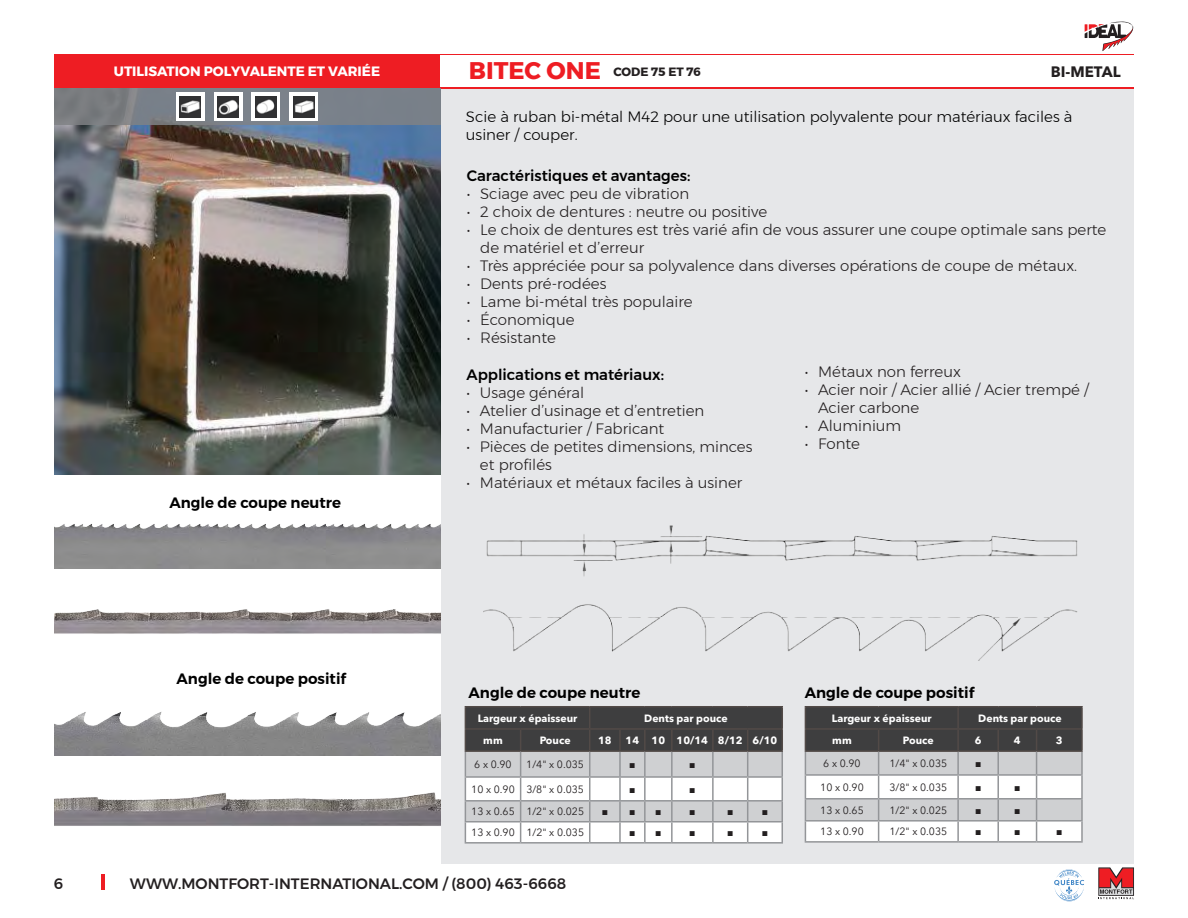
<style>
.page{position:relative;width:1188px;height:918px;background:#fff}
.page>*{position:absolute;margin:0;border:0;box-sizing:border-box;transform-origin:0 0}
.t1{font:700 24px "Montserrat";color:#ee1d23}
.t2{font:300 15px/18px "Montserrat";color:#231f20}
.t3{font:300 15px/18px "Montserrat";color:#000}
.t4{font:600 15px "Montserrat";color:#000}
.t5{font:500 15px "Montserrat";color:#000}
.t6{font:500 15px "Montserrat";color:#231f20}
.t7{font:700 15px "Avenir Next LT Pro";color:#231f20}
.t8{font:700 13.5px "Montserrat";color:#fff}
.t9{font:700 12px "Montserrat";color:#231f20}
.t10{font:10.5px "Avenir Next LT Pro";color:#231f20}
.t11{font:700 10.5px "Avenir Next LT Pro";color:#fff}
.t12{font:900 10.5px "Arial";color:#231f20}
</style>
<div class="page">
<div style="left:54px;top:54px;width:1080px;height:810px;background:#e6e7e9"></div>
<svg style="left:1085px;top:22px;width:48px;height:29px"></svg>
<hr style="left:101px;top:874px;width:4px;height:16px;background:#ee1d23">
<svg style="left:1098px;top:867px;width:36px;height:32px"></svg>
<svg style="left:1054px;top:869px;width:30px;height:32px"></svg>
<div style="left:54px;top:54px;width:386px;height:810px;background:#fff"></div>
<div style="left:54px;top:54px;width:1080px;height:35px;background:#ee1d23"></div>
<div style="left:440px;top:56px;width:694px;height:31px;background:#fff"></div>
<img style="left:54px;top:125px;width:386px;height:350px">
<div style="left:54px;top:89px;width:386px;height:36px;background:linear-gradient(to right,#7b7e82,#7a838d)"></div>
<svg style="left:176px;top:93px;width:29px;height:28px"></svg>
<svg style="left:214px;top:93px;width:28px;height:28px"></svg>
<svg style="left:252px;top:93px;width:28px;height:28px"></svg>
<svg style="left:289px;top:93px;width:29px;height:28px"></svg>
<img style="left:256px;top:97px;width:20px;height:20px">
<img style="left:218px;top:97px;width:20px;height:20px">
<img style="left:293px;top:97px;width:21px;height:20px">
<img style="left:180px;top:97px;width:21px;height:20px">
<svg style="left:465px;top:706px;width:318px;height:136px;background:#a9a9aa"></svg>
<hr style="left:465px;top:842px;width:56px;height:2px;background:#939598">
<hr style="left:521px;top:842px;width:69px;height:2px;background:#939598">
<hr style="left:590px;top:842px;width:30px;height:2px;background:#939598">
<hr style="left:620px;top:842px;width:25px;height:2px;background:#939598">
<hr style="left:645px;top:842px;width:27px;height:2px;background:#939598">
<hr style="left:672px;top:842px;width:41px;height:2px;background:#939598">
<hr style="left:713px;top:842px;width:35px;height:2px;background:#939598">
<hr style="left:748px;top:842px;width:35px;height:2px;background:#939598">
<img style="left:483px;top:525px;width:595px;height:136px">
<hr style="left:805px;top:706px;width:74px;height:1px;background:#524a47">
<hr style="left:879px;top:706px;width:79px;height:1px;background:#524a47">
<hr style="left:958px;top:706px;width:40px;height:1px;background:#524a47">
<hr style="left:998px;top:706px;width:39px;height:1px;background:#524a47">
<hr style="left:1037px;top:706px;width:46px;height:1px;background:#524a47">
<svg style="left:805px;top:707px;width:278px;height:134px;background:#aaaaab"></svg>
<hr style="left:805px;top:841px;width:74px;height:2px;background:#939598">
<hr style="left:879px;top:841px;width:79px;height:2px;background:#939598">
<hr style="left:958px;top:841px;width:40px;height:2px;background:#939598">
<hr style="left:998px;top:841px;width:39px;height:2px;background:#939598">
<hr style="left:1037px;top:841px;width:46px;height:2px;background:#939598">
<img style="left:54px;top:524px;width:386px;height:45px">
<img style="left:54px;top:609px;width:386px;height:25px">
<img style="left:54px;top:712px;width:386px;height:43px">
<img style="left:54px;top:792px;width:386px;height:34px">
<p class="t8" style="left:114px;top:61px;width:268px">UTILISATION POLYVALENTE ET VARIÉE</p>
<p class="t1" style="left:469px;top:52px;width:134px">BITEC ONE</p>
<p class="t7" style="left:1051px;top:62px;width:71px">BI-METAL</p>
<p class="t9" style="left:613px;top:62px;width:89px">CODE 75 ET 76</p>
<p class="t3" style="left:466px;top:107px;width:608px">Scie à ruban bi-métal M42 pour une utilisation polyvalente pour matériaux faciles à usiner / couper.</p>
<p class="t5" style="left:467px;top:164px;width:225px">Caractéristiques et avantages:</p>
<p class="t2" style="left:467px;top:185px;width:224px">• Sciage avec peu de vibration</p>
<p class="t2" style="left:467px;top:203px;width:302px">• 2 choix de dentures : neutre ou positive</p>
<p class="t2" style="left:480px;top:221px;width:628px;text-indent:-14px">• Le choix de dentures est très varié afin de vous assurer une coupe optimale sans perte de matériel et d’erreur</p>
<p class="t2" style="left:467px;top:257px;width:612px">• Très appréciée pour sa polyvalence dans diverses opérations de coupe de métaux.</p>
<p class="t2" style="left:467px;top:275px;width:141px">• Dents pré-rodées</p>
<p class="t2" style="left:467px;top:293px;width:228px">• Lame bi-métal très populaire</p>
<p class="t2" style="left:467px;top:311px;width:109px">• Économique</p>
<p class="t2" style="left:467px;top:329px;width:91px">• Résistante</p>
<p class="t4" style="left:169px;top:491px;width:173px">Angle de coupe neutre</p>
<p class="t4" style="left:177px;top:666px;width:171px">Angle de coupe positif</p>
<p class="t5" style="left:466px;top:362px;width:199px">Applications et matériaux:</p>
<p class="t2" style="left:466px;top:383px;width:119px">• Usage général</p>
<p class="t2" style="left:466px;top:401px;width:239px">• Atelier d’usinage et d’entretien</p>
<p class="t2" style="left:466px;top:419px;width:199px">• Manufacturier / Fabricant</p>
<p class="t2" style="left:480px;top:437px;width:274px;text-indent:-14px">• Pièces de petites dimensions, minces et profilés</p>
<p class="t2" style="left:466px;top:473px;width:277px">• Matériaux et métaux faciles à usiner</p>
<p class="t2" style="left:805px;top:363px;width:158px">• Métaux non ferreux</p>
<p class="t2" style="left:818px;top:381px;width:272px;text-indent:-14px">• Acier noir / Acier allié / Acier trempé /<br>Acier carbone</p>
<p class="t2" style="left:805px;top:417px;width:98px">• Aluminium</p>
<p class="t2" style="left:805px;top:435px;width:57px">• Fonte</p>
<p class="t4" style="left:469px;top:681px;width:173px">Angle de coupe neutre</p>
<p class="t4" style="left:805px;top:681px;width:171px">Angle de coupe positif</p>
<p class="t11" style="left:832px;top:712px;width:101px">Largeur x épaisseur</p>
<p class="t11" style="left:978px;top:712px;width:85px">Dents par pouce</p>
<p class="t11" style="left:832px;top:734px;width:21px">mm</p>
<p class="t11" style="left:903px;top:734px;width:32px">Pouce</p>
<p class="t11" style="left:975px;top:734px;width:8px">6</p>
<p class="t11" style="left:1014px;top:734px;width:8px">4</p>
<p class="t11" style="left:1056px;top:734px;width:8px">3</p>
<p class="t10" style="left:823px;top:757px;width:39px">6 x 0.90</p>
<p class="t10" style="left:889px;top:757px;width:59px">1/4" x 0.035</p>
<p class="t12" style="left:975px;top:755px;width:8px">■</p>
<p class="t10" style="left:820px;top:781px;width:45px">10 x 0.90</p>
<p class="t10" style="left:889px;top:781px;width:59px">3/8" x 0.035</p>
<p class="t12" style="left:975px;top:779px;width:8px">■</p>
<p class="t12" style="left:1014px;top:779px;width:8px">■</p>
<p class="t10" style="left:820px;top:804px;width:45px">13 x 0.65</p>
<p class="t10" style="left:889px;top:804px;width:59px">1/2" x 0.025</p>
<p class="t12" style="left:975px;top:802px;width:8px">■</p>
<p class="t12" style="left:1014px;top:802px;width:8px">■</p>
<p class="t10" style="left:820px;top:825px;width:45px">13 x 0.90</p>
<p class="t10" style="left:889px;top:825px;width:59px">1/2" x 0.035</p>
<p class="t12" style="left:975px;top:824px;width:8px">■</p>
<p class="t12" style="left:1014px;top:824px;width:8px">■</p>
<p class="t12" style="left:1056px;top:824px;width:8px">■</p>
<p class="t11" style="left:478px;top:712px;width:101px">Largeur x épaisseur</p>
<p class="t11" style="left:644px;top:712px;width:85px">Dents par pouce</p>
<p class="t11" style="left:483px;top:734px;width:21px">mm</p>
<p class="t11" style="left:540px;top:734px;width:32px">Pouce</p>
<p class="t11" style="left:598px;top:734px;width:15px">18</p>
<p class="t11" style="left:626px;top:734px;width:15px">14</p>
<p class="t11" style="left:652px;top:734px;width:15px">10</p>
<p class="t11" style="left:677px;top:734px;width:33px">10/14</p>
<p class="t11" style="left:718px;top:734px;width:26px">8/12</p>
<p class="t11" style="left:753px;top:734px;width:26px">6/10</p>
<p class="t10" style="left:474px;top:758px;width:39px">6 x 0.90</p>
<p class="t10" style="left:526px;top:758px;width:59px">1/4" x 0.035</p>
<p class="t12" style="left:629px;top:756px;width:8px">■</p>
<p class="t12" style="left:689px;top:756px;width:8px">■</p>
<p class="t10" style="left:471px;top:783px;width:45px">10 x 0.90</p>
<p class="t10" style="left:526px;top:783px;width:59px">3/8" x 0.035</p>
<p class="t12" style="left:629px;top:781px;width:8px">■</p>
<p class="t12" style="left:689px;top:781px;width:8px">■</p>
<p class="t10" style="left:471px;top:805px;width:45px">13 x 0.65</p>
<p class="t10" style="left:526px;top:805px;width:59px">1/2" x 0.025</p>
<p class="t12" style="left:602px;top:804px;width:8px">■</p>
<p class="t12" style="left:629px;top:804px;width:8px">■</p>
<p class="t12" style="left:655px;top:804px;width:8px">■</p>
<p class="t12" style="left:689px;top:804px;width:8px">■</p>
<p class="t12" style="left:727px;top:804px;width:8px">■</p>
<p class="t12" style="left:762px;top:804px;width:8px">■</p>
<p class="t10" style="left:471px;top:826px;width:45px">13 x 0.90</p>
<p class="t10" style="left:526px;top:826px;width:59px">1/2" x 0.035</p>
<p class="t12" style="left:629px;top:825px;width:8px">■</p>
<p class="t12" style="left:655px;top:825px;width:8px">■</p>
<p class="t12" style="left:689px;top:825px;width:8px">■</p>
<p class="t12" style="left:727px;top:825px;width:8px">■</p>
<p class="t12" style="left:762px;top:825px;width:8px">■</p>
<p class="t6" style="left:54px;top:872px;width:11px">6</p>
<p class="t6" style="left:130px;top:872px;width:438px">WWW.MONTFORT-INTERNATIONAL.COM / (800) 463-6668</p>
</div>
